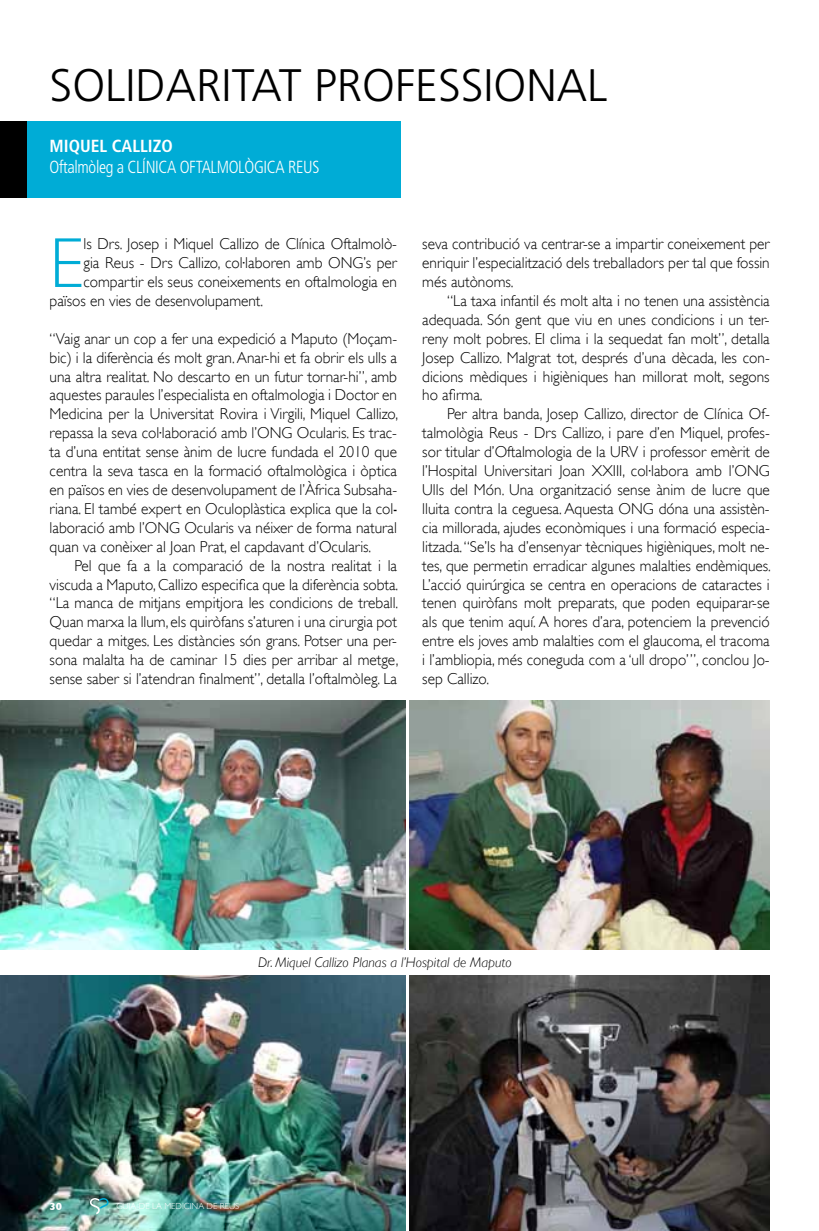
<style>
.page{position:relative;width:819px;height:1231px;background:#fff}
.page>*{position:absolute;margin:0;border:0;box-sizing:border-box;transform-origin:0 0}
.t1{font:300 71.23px "Gill Sans";color:#00acd6}
.t2{font:300 45.5px "Frutiger";color:#000}
.t3{font:300 condensed 17.5px "Frutiger";letter-spacing:-.02em;color:#fff;scale:.95 1}
.t4{font:700 condensed 17.5px "Frutiger";color:#fff}
.t5{font:300 15.75px/18.9px "Gill Sans";color:#000;text-align:justify}
.t6{font:italic 300 14px "Gill Sans";color:#000}
.t7{font:700 10.5px "Gill Sans";color:#fff}
.t8{font:300 8.75px "Gill Sans";color:#fff}
.s1{font-weight:400;font-stretch:condensed}
</style>
<div class="page">
<div style="left:0;top:121px;width:400px;height:76px;background:#00acd6"></div>
<div style="left:0;top:121px;width:26px;height:76px;background:#000"></div>
<img style="left:0;top:975px;width:406px;height:255px">
<img style="left:409px;top:975px;width:360px;height:255px">
<img style="left:0;top:700px;width:406px;height:249px">
<img style="left:409px;top:700px;width:360px;height:249px">
<svg style="left:90px;top:1197px;width:19px;height:17px"></svg>
<h2 class="t2" style="left:50px;top:60px;width:559px">SOLIDARITAT PROFESSIONAL</h2>
<p class="t4" style="left:50px;top:136px;width:125px">MIQUEL CALLIZO</p>
<p class="t3" style="left:50px;top:157px;width:285px">Oftalmòleg a CLÍNICA OFTALMOLÒGICA REUS</p>
<h1 class="t1" style="left:50px;top:222px;width:35px">E</h1>
<p class="t5" style="left:83px;top:234px;width:315px">ls Drs. Josep i Miquel Callizo de Clínica Oftalmolò-</p>
<p class="t5" style="left:83px;top:253px;width:315px">gia Reus - Drs Callizo, col<span class="s1">·</span>laboren amb ONG’s per</p>
<p class="t5" style="left:83px;top:272px;width:315px">compartir els seus coneixements en oftalmologia en</p>
<p class="t5" style="left:50px;top:291px;width:215px">països en vies de desenvolupament.</p>
<p class="t5" style="left:50px;top:329px;width:350px">“Vaig anar un cop a fer una expedició a Maputo (Moçam&shy;bic) i la diferència és molt gran. Anar-hi et fa obrir els ulls a una altra realitat. No descarto en un futur tornar-hi”, amb aquestes paraules l’especialista en oftalmologia i Doctor en Medicina per la Universitat Rovira i Virgili, Miquel Callizo, repassa la seva col<span class="s1">·</span>laboració amb l’ONG Ocularis. Es trac&shy;ta d’una entitat sense ànim de lucre fundada el 2010 que centra la seva tasca en la formació oftalmològica i òptica en països en vies de desenvolupament de l’Àfrica Subsaha&shy;riana. El també expert en Oculoplàstica explica que la col<span class="s1">· </span>laboració amb l’ONG Ocularis va néixer de forma natural quan va conèixer al Joan Prat, el capdavant d’Ocularis.</p>
<p class="t5" style="left:50px;top:556px;width:350px;text-indent:25px">Pel que fa a la comparació de la nostra realitat i la viscuda a Maputo, Callizo especifica que la diferència sobta. “La manca de mitjans empitjora les condicions de treball.<br>Quan marxa la llum, els quiròfans s’aturen i una cirurgia pot quedar a mitges. Les distàncies són grans. Potser una per&shy;sona malalta ha de caminar 15 dies per arribar al metge, sense saber si l’atendran finalment”, detalla l’oftalmòleg. La</p>
<p class="t5" style="left:422px;top:234px;width:349px">seva contribució va centrar-se a impartir coneixement per enriquir l’especialització dels treballadors per tal que fossin més autònoms.</p>
<p class="t5" style="left:422px;top:291px;width:349px;text-indent:25px">“La taxa infantil és molt alta i no tenen una assistència adequada. Són gent que viu en unes condicions i un ter&shy;reny molt pobres. El clima i la sequedat fan molt”, detalla Josep Callizo. Malgrat tot, després d’una dècada, les con&shy;dicions mèdiques i higièniques han millorat molt, segons ho afirma.</p>
<p class="t5" style="left:422px;top:404px;width:350px;text-indent:25px">Per altra banda, Josep Callizo, director de Clínica Of&shy;talmològia Reus - Drs Callizo, i pare d’en Miquel, profes&shy;sor titular d’Oftalmologia de la URV i professor emèrit de l’Hospital Universitari Joan XXIII, col<span class="s1">·</span>labora amb l’ONG Ulls del Món. Una organització sense ànim de lucre que lluita contra la ceguesa. Aquesta ONG dóna una assistèn&shy;cia millorada, ajudes econòmiques i una formació especia&shy;litzada. “Se’ls ha d’ensenyar tècniques higièniques, molt ne&shy;tes, que permetin erradicar algunes malalties endèmiques.<br>L’acció quirúrgica se centra en operacions de cataractes i tenen quiròfans molt preparats, que poden equiparar-se als que tenim aquí. A hores d’ara, potenciem la prevenció entre els joves amb malalties com el glaucoma, el tracoma i l’ambliopia, més coneguda com a ‘ull dropo’”, conclou Jo&shy;sep Callizo.</p>
<p class="t6" style="left:258px;top:954px;width:255px">Dr. Miquel Callizo Planas a l’Hospital de Maputo</p>
<p class="t7" style="left:50px;top:1199px;width:14px">30</p>
<p class="t8" style="left:116px;top:1201px;width:124px">GUIA DE LA MEDICINA DE REUS</p>
</div>
